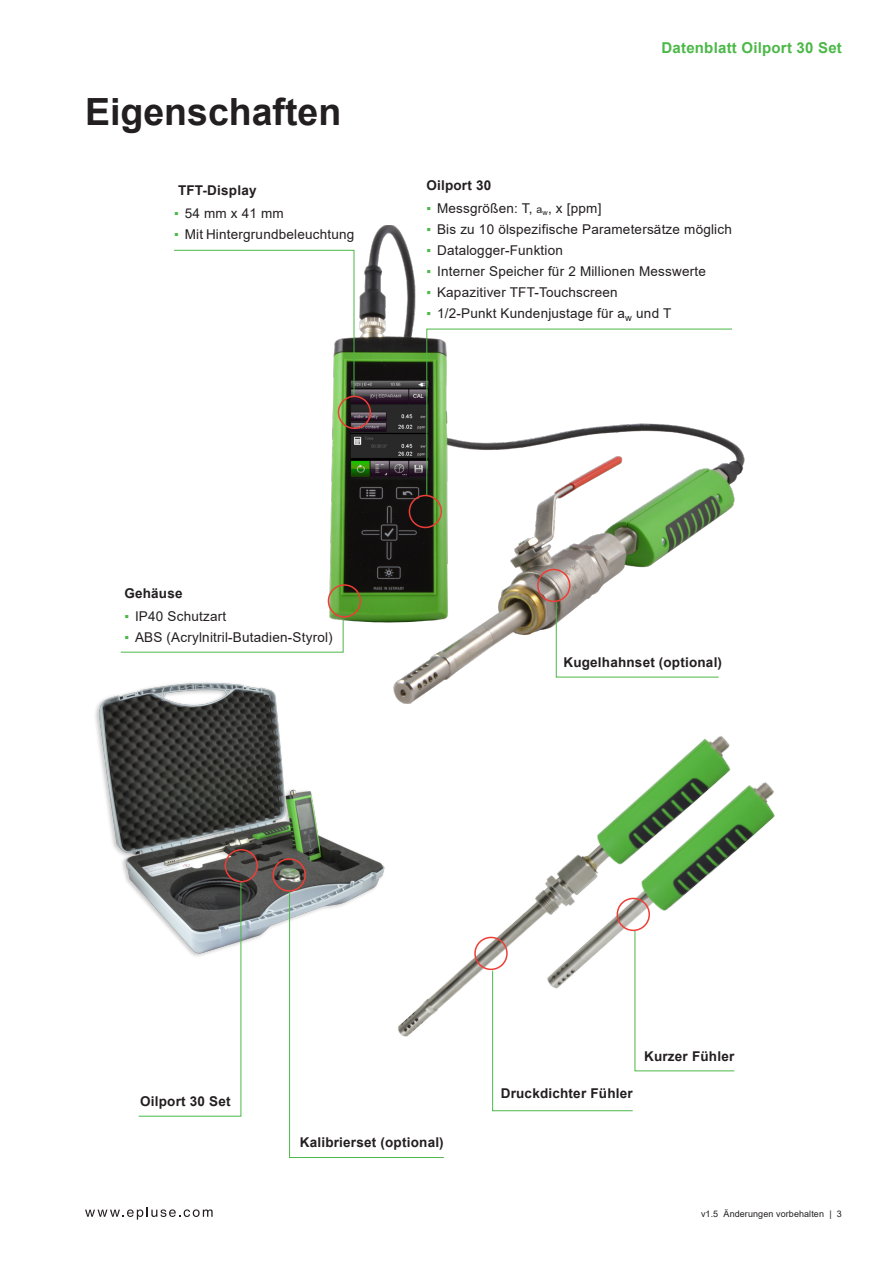
<style>
.page{position:relative;width:893px;height:1263px;background:#fff}
.page>*{position:absolute;margin:0;border:0;box-sizing:border-box;transform-origin:0 0}
.Headline_2{font:700 37.5px "Arial";color:#231f20}
.t1{font:700 15px "Arial";letter-spacing:.015em;color:#4cb848}
.t2{font:13.5px "Arial";letter-spacing:.015em;color:#231f20}
.Copy_Bold{font:700 13.5px "Arial";letter-spacing:.015em;color:#231f20}
.t3{font:9px "Arial";letter-spacing:.01em;color:#231f20}
.s1{color:#4cb848}
.s2{font-size:10.5px}
</style>
<div class="page">
<svg style="left:85px;top:1207px;width:128px;height:12px"></svg>
<img style="left:445px;top:736px;width:285px;height:267px">
<img style="left:519px;top:745px;width:256px;height:185px">
<img style="left:322px;top:225px;width:423px;height:479px">
<svg style="left:174px;top:250px;width:181px;height:147px"></svg>
<svg style="left:322px;top:618px;width:22px;height:28px"></svg>
<svg style="left:426px;top:328px;width:307px;height:169px"></svg>
<div style="left:338px;top:396px;width:33px;height:33px;border:2px solid #ee3e35;border-radius:50%"></div>
<div style="left:617px;top:898px;width:33px;height:33px;border:2px solid #ee3e35;border-radius:50%"></div>
<div style="left:409px;top:495px;width:33px;height:33px;border:2px solid #ee3e35;border-radius:50%"></div>
<svg style="left:555px;top:601px;width:164px;height:77px"></svg>
<div style="left:537px;top:569px;width:33px;height:33px;border:2px solid #ee3e35;border-radius:50%"></div>
<img style="left:95px;top:646px;width:300px;height:297px">
<svg style="left:492px;top:930px;width:243px;height:181px"></svg>
<div style="left:474px;top:937px;width:34px;height:33px;border:2px solid #ee3e35;border-radius:50%"></div>
<svg style="left:138px;top:882px;width:104px;height:235px"></svg>
<div style="left:225px;top:849px;width:33px;height:33px;border:2px solid #ee3e35;border-radius:50%"></div>
<div style="left:328px;top:584px;width:33px;height:34px;border:2px solid #ee3e35;border-radius:50%"></div>
<svg style="left:289px;top:891px;width:156px;height:267px"></svg>
<div style="left:272px;top:858px;width:34px;height:34px;border:2px solid #ee3e35;border-radius:50%"></div>
<p class="Headline_2" style="left:85px;top:85px;width:258px">Eigenschaften</p>
<p class="Copy_Bold" style="left:178px;top:181px;width:80px">TFT-Display</p>
<p class="t2" style="left:174px;top:204px;width:111px"><span class="s1">▪</span> 54 mm x 41 mm</p>
<p class="t2" style="left:174px;top:225px;width:182px"><span class="s1">▪</span> Mit Hintergrundbeleuchtung</p>
<p class="t1" style="left:661px;top:37px;width:182px">Datenblatt Oilport 30 Set</p>
<p class="Copy_Bold" style="left:426px;top:176px;width:66px">Oilport 30</p>
<p class="t2" style="left:426px;top:199px;width:177px"><span class="s1">▪</span> Messgrößen: T, <span class="s2">a</span><sub>w</sub>, x [ppm]</p>
<p class="t2" style="left:426px;top:220px;width:307px"><span class="s1">▪</span> Bis zu 10 ölspezifische Parametersätze möglich</p>
<p class="t2" style="left:426px;top:241px;width:138px"><span class="s1">▪</span> Datalogger-Funktion</p>
<p class="t2" style="left:426px;top:262px;width:281px"><span class="s1">▪</span> Interner Speicher für 2 Millionen Messwerte</p>
<p class="t2" style="left:426px;top:283px;width:193px"><span class="s1">▪</span> Kapazitiver TFT-Touchscreen</p>
<p class="t2" style="left:426px;top:304px;width:246px"><span class="s1">▪</span> 1/2-Punkt Kundenjustage für a<sub>w</sub> und T</p>
<p class="Copy_Bold" style="left:124px;top:583px;width:60px">Gehäuse</p>
<p class="t2" style="left:124px;top:607px;width:103px"><span class="s1">▪</span> IP40 Schutzart</p>
<p class="t2" style="left:124px;top:628px;width:210px"><span class="s1">▪</span> ABS (Acrylnitril-Butadien-Styrol)</p>
<p class="Copy_Bold" style="left:563px;top:653px;width:160px">Kugelhahnset (optional)</p>
<p class="Copy_Bold" style="left:140px;top:1092px;width:92px">Oilport 30 Set</p>
<p class="Copy_Bold" style="left:501px;top:1083px;width:133px">Druckdichter Fühler</p>
<p class="Copy_Bold" style="left:644px;top:1046px;width:92px">Kurzer Fühler</p>
<p class="Copy_Bold" style="left:300px;top:1133px;width:145px">Kalibrierset (optional)</p>
<p class="t3" style="left:701px;top:1208px;width:142px">v1.5 Änderungen vorbehalten | 3</p>
</div>
